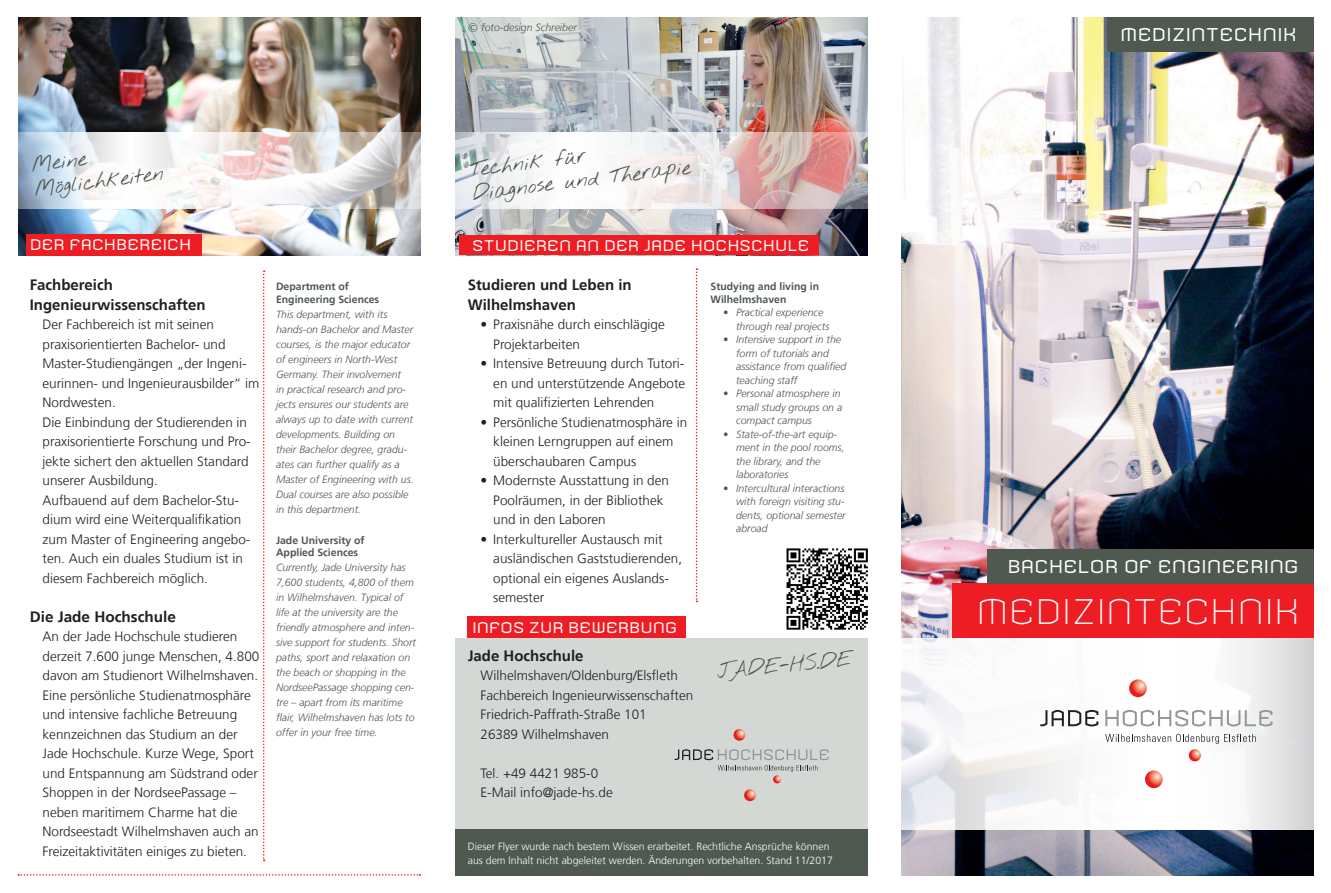
<style>
.page{position:relative;width:1331px;height:893px;background:#fff}
.page>*{position:absolute;margin:0;border:0;box-sizing:border-box;transform-origin:0 0}
.Titel-ÜS{font:300 34.5px "Armada";letter-spacing:-.005em;color:#fff}
.Handschrift{font:21px "Nothing You Could Do";color:#4f5950}
.Titelzusatz-ÜS{font:18px "Armada";letter-spacing:.005em;color:#fff}
.Fließtext-ÜS{font:700 15px "NDS Frutiger";color:#231f20}
.Seiten-ÜS{font:15px "Armada";letter-spacing:.005em;color:#fff}
.Fließtext{font:300 13.5px/19.5px "NDS Frutiger";color:#231f20}
.Fließtext_Englisch{font:italic 300 10.5px/15px "NDS Frutiger";color:#4f5950}
.Infozeile{font:300 10.5px "NDS Frutiger";color:#fff}
.Fließtext_Englisch-Ü{font:700 10.5px/12.6px "NDS Frutiger";color:#4f5950}
.s1{font-family:"Verdana";font-weight:400;font-style:normal}
</style>
<div class="page">
<img style="left:18px;top:17px;width:403px;height:238px">
<img style="left:455px;top:17px;width:412px;height:238px">
<svg style="left:455px;top:132px;width:412px;height:76px"></svg>
<svg style="left:18px;top:132px;width:403px;height:76px"></svg>
<div style="left:455px;top:638px;width:412px;height:191px;background:#d4d8d5"></div>
<div style="left:27px;top:234px;width:175px;height:21px;background:#ee1d23"></div>
<div style="left:468px;top:617px;width:218px;height:21px;background:#ee1d23"></div>
<svg style="left:733px;top:729px;width:12px;height:12px"></svg>
<svg style="left:744px;top:789px;width:12px;height:12px"></svg>
<svg style="left:674px;top:749px;width:155px;height:34px"></svg>
<div style="left:455px;top:829px;width:412px;height:47px;background:#4f5950"></div>
<svg style="left:18px;top:874px;width:402px;height:2px"></svg>
<div style="left:460px;top:235px;width:359px;height:20px;background:#ee1d23"></div>
<img style="left:901px;top:17px;width:412px;height:859px">
<svg style="left:901px;top:638px;width:413px;height:191px"></svg>
<svg style="left:1040px;top:710px;width:58px;height:16px"></svg>
<svg style="left:1105px;top:710px;width:167px;height:16px"></svg>
<svg style="left:1129px;top:679px;width:18px;height:18px"></svg>
<svg style="left:1145px;top:770px;width:18px;height:18px"></svg>
<svg style="left:1105px;top:734px;width:151px;height:27px"></svg>
<div style="left:952px;top:584px;width:361px;height:54px;background:#ee1d23"></div>
<div style="left:986px;top:550px;width:327px;height:34px;background:#4f5950"></div>
<div style="left:1107px;top:17px;width:207px;height:34px;background:#4f5950"></div>
<svg style="left:263px;top:271px;width:2px;height:590px"></svg>
<svg style="left:696px;top:268px;width:2px;height:334px"></svg>
<img style="left:786px;top:548px;width:82px;height:82px">
<p class="Fließtext_Englisch" style="left:468px;top:20px;width:111px"><span class="s1">©</span> foto-design Schreiber</p>
<p class="Titelzusatz-ÜS" style="left:1120px;top:24px;width:178px">MEDIZINTECHNIK</p>
<p class="Handschrift" style="left:30px;top:152px;width:57px;rotate:-7deg">Meine</p>
<p class="Handschrift" style="left:33px;top:176px;width:132px;rotate:-7deg">Möglichkeiten</p>
<p class="Seiten-ÜS" style="left:30px;top:236px;width:163px">DER FACHBEREICH</p>
<p class="Handschrift" style="left:468px;top:157px;width:119px;rotate:-7deg">Technik für</p>
<p class="Handschrift" style="left:471px;top:181px;width:221px;rotate:-7deg">Diagnose und Therapie</p>
<p class="Seiten-ÜS" style="left:472px;top:237px;width:339px">STUDIEREN AN DER JADE HOCHSCHULE</p>
<p class="Fließtext-ÜS" style="left:30px;top:276px;width:85px">Fachbereich</p>
<p class="Fließtext-ÜS" style="left:30px;top:295px;width:177px">Ingenieurwissenschaften</p>
<p class="Fließtext" style="left:43px;top:315px;width:218px">Der Fachbereich ist mit seinen praxisorientierten Bachelor- und<br>Master-Studiengängen „der Ingeni&shy;eurinnen- und Ingenieurausbilder“ im<br>Nordwesten.</p>
<p class="Fließtext" style="left:43px;top:412px;width:210px">Die Einbindung der Studierenden in praxisorientierte Forschung und Pro&shy;jekte sichert den aktuellen Standard unserer Ausbildung.</p>
<p class="Fließtext" style="left:43px;top:490px;width:209px">Aufbauend auf dem Bachelor-Stu&shy;dium wird eine Weiterqualifikation zum Master of Engineering angebo&shy;ten. Auch ein duales Studium ist in diesem Fachbereich möglich.</p>
<p class="Fließtext-ÜS" style="left:30px;top:607px;width:148px">Die Jade Hochschule</p>
<p class="Fließtext" style="left:43px;top:627px;width:218px">An der Jade Hochschule studieren derzeit 7.600 junge Menschen, 4.800 davon am Studienort Wilhelmshaven.<br>Eine persönliche Studienatmosphäre und intensive fachliche Betreuung kennzeichnen das Studium an der Jade Hochschule. Kurze Wege, Sport und Entspannung am Südstrand oder Shoppen in der NordseePassage – neben maritimem Charme hat die Nordseestadt Wilhelmshaven auch an Freizeitaktivitäten einiges zu bieten.</p>
<p class="Fließtext_Englisch-Ü" style="left:276px;top:280px;width:105px">Department of<br>Engineering Sciences</p>
<p class="Fließtext_Englisch" style="left:276px;top:307px;width:139px">This department, with its hands-on Bachelor and Master courses, is the major educator of engineers in North-West<br>Germany. Their involvement<br>in practical research and pro&shy;jects ensures our students are always up to date with current developments. Building on their Bachelor degree, gradu&shy;ates can further qualify as a<br>Master of Engineering with us.<br>Dual courses are also possible in this department.</p>
<p class="Fließtext_Englisch-Ü" style="left:276px;top:534px;width:90px">Jade University of<br>Applied Sciences</p>
<p class="Fließtext_Englisch" style="left:276px;top:560px;width:142px">Currently, Jade University has<br>7,600 students, 4,800 of them in Wilhelmshaven. Typical of life at the university are the friendly atmosphere and inten&shy;sive support for students. Short paths, sport and relaxation on the beach or shopping in the<br>NordseePassage shopping cen&shy;tre – apart from its maritime flair, Wilhelmshaven has lots to offer in your free time.</p>
<p class="Fließtext-ÜS" style="left:468px;top:276px;width:165px">Studieren und Leben in</p>
<p class="Fließtext-ÜS" style="left:468px;top:295px;width:110px">Wilhelmshaven</p>
<p class="Fließtext" style="left:493px;top:315px;width:173px;text-indent:-13px">• Praxisnähe durch einschlägige<br>Projektarbeiten</p>
<p class="Fließtext" style="left:493px;top:354px;width:194px;text-align:justify;text-indent:-13px">• Intensive Betreuung durch Tutori&shy;en und unterstützende Angebote mit qualifizierten Lehrenden</p>
<p class="Fließtext" style="left:493px;top:412px;width:196px;text-indent:-13px">• Persönliche Studienatmosphäre in kleinen Lerngruppen auf einem überschaubaren Campus</p>
<p class="Fließtext" style="left:493px;top:471px;width:177px;text-indent:-13px">• Modernste Ausstattung in den<br>Poolräumen, in der Bibliothek und in den Laboren</p>
<p class="Fließtext" style="left:493px;top:529px;width:190px;text-indent:-13px">• Interkultureller Austausch mit ausländischen Gaststudierenden, optional ein eigenes Auslands&shy;semester</p>
<p class="Seiten-ÜS" style="left:472px;top:619px;width:207px">INFOS ZUR BEWERBUNG</p>
<p class="Fließtext-ÜS" style="left:468px;top:646px;width:117px">Jade Hochschule</p>
<p class="Fließtext" style="left:480px;top:666px;width:199px">Wilhelmshaven/Oldenburg/Elsfleth</p>
<p class="Fließtext" style="left:480px;top:685px;width:214px">Fachbereich Ingenieurwissenschaften</p>
<p class="Fließtext" style="left:480px;top:705px;width:168px">Friedrich-Paffrath-Straße 101</p>
<p class="Fließtext" style="left:480px;top:724px;width:130px">26389 Wilhelmshaven</p>
<p class="Fließtext" style="left:480px;top:763px;width:119px">Tel. +49 4421 985-0</p>
<p class="Fließtext" style="left:480px;top:783px;width:134px">E-Mail info@jade-hs.de</p>
<p class="Fließtext_Englisch-Ü" style="left:711px;top:280px;width:110px">Studying and living in<br>Wilhelmshaven</p>
<p class="Fließtext_Englisch" style="left:736px;top:306px;width:95px;line-height:13.5px;text-indent:-13px">• Practical experience through real projects</p>
<p class="Fließtext_Englisch" style="left:736px;top:333px;width:112px;line-height:13.5px;text-indent:-13px">• Intensive support in the form of tutorials and assistance from qualified teaching staff</p>
<p class="Fließtext_Englisch" style="left:736px;top:387px;width:108px;line-height:13.5px;text-indent:-13px">• Personal atmosphere in small study groups on a compact campus</p>
<p class="Fließtext_Englisch" style="left:736px;top:427px;width:110px;line-height:13.5px;text-indent:-13px">• State-of-the-art equip&shy;ment in the pool rooms, the library, and the laboratories</p>
<p class="Fließtext_Englisch" style="left:736px;top:481px;width:111px;line-height:13.5px;text-align:justify;text-indent:-13px">• Intercultural interactions with foreign visiting stu&shy;dents, optional semester abroad</p>
<p class="Handschrift" style="left:716px;top:658px;width:136px;rotate:-5deg">JADE-HS.DE</p>
<p class="Infozeile" style="left:468px;top:841px;width:363px">Dieser Flyer wurde nach bestem Wissen erarbeitet. Rechtliche Ansprüche können</p>
<p class="Infozeile" style="left:468px;top:854px;width:367px">aus dem Inhalt nicht abgeleitet werden. Änderungen vorbehalten. Stand 11/2017</p>
<p class="Titelzusatz-ÜS" style="left:1007px;top:556px;width:293px">BACHELOR OF ENGINEERING</p>
<p class="Titel-ÜS" style="left:976px;top:590px;width:326px">MEDIZINTECHNIK</p>
</div>
